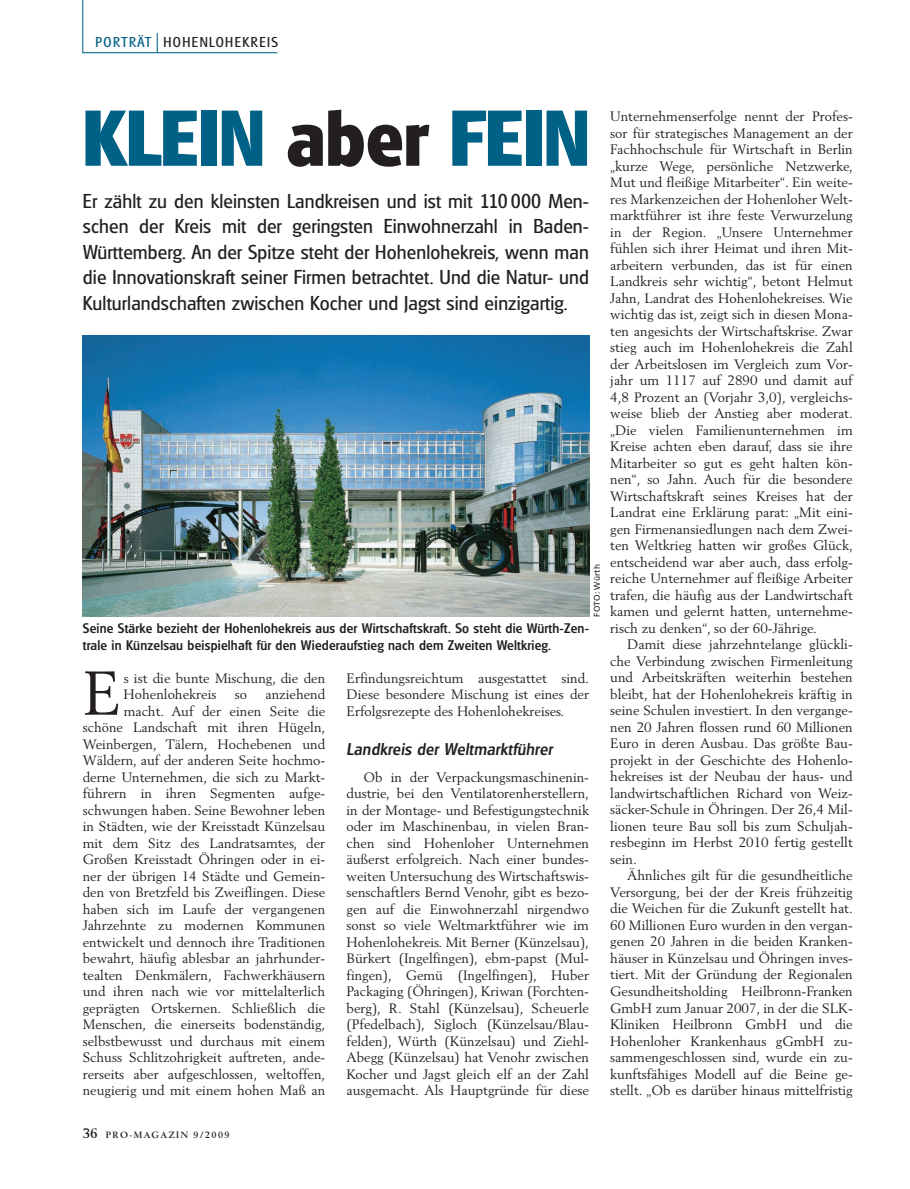
<style>
.page{position:relative;width:910px;height:1189px;background:#fff}
.page>*{position:absolute;margin:0;border:0;box-sizing:border-box;transform-origin:0 0}
.t1{font:700 76.5px "Glasgow";color:#006186}
.t2{font:61.05px "Berling";color:#231f20}
.t3{font:19.5px/25.5px "Glasgow";letter-spacing:.005em;color:#231f20;text-align:justify}
.t4{font:italic 500 16.5px "Glasgow";letter-spacing:.015em;color:#231f20}
.t5{font:13.8px "Glasgow";letter-spacing:.1em;color:#231f20}
.t6{font:13.5px/16.5px "Berling";color:#231f20;text-align:justify}
.t7{font:500 13.5px/16.5px "Glasgow";letter-spacing:.015em;color:#231f20}
.t8{font:700 9px "Berling";letter-spacing:.165em;color:#231f20}
.t9{font:8.25px "Frutiger";letter-spacing:.015em;color:#231f20}
.s1{color:#006186}
.s2{color:#231f20}
.s3{font-size:13.5px}
</style>
<div class="page">
<img style="left:82px;top:0;width:508px;height:617px">
<p class="t5" style="left:96px;top:36px;width:184px"><span class="s1">PORTRÄT</span> HOHENLOHEKREIS</p>
<h1 class="t1" style="left:83px;top:106px;width:508px">KLEIN <span class="s2">aber</span> FEIN</h1>
<p class="t3" style="left:83px;top:189px;width:507px">Er zählt zu den kleinsten Landkreisen und ist mit 110 000 Men&shy;schen der Kreis mit der geringsten Einwohnerzahl in Baden-Württemberg. An der Spitze steht der Hohenlohekreis, wenn man die Innovationskraft seiner Firmen betrachtet. Und die Natur- und Kulturlandschaften zwischen Kocher und Jagst sind einzigartig.</p>
<p class="t9" style="left:593px;top:616px;width:54px;rotate:-90deg">FOTO: Würth</p>
<p class="t7" style="left:83px;top:620px;width:507px">Seine Stärke bezieht der Hohenlohekreis aus der Wirtschaftskraft. So steht die Würth-Zen&shy;trale in Künzelsau beispielhaft für den Wiederaufstieg nach dem Zweiten Weltkrieg.</p>
<h2 class="t2" style="left:83px;top:666px;width:40px">E</h2>
<p class="t6" style="left:124px;top:670px;width:203px">s ist die bunte Mischung, die den<br>Hohenlohekreis</p>
<p class="t6" style="left:83px;top:687px;width:244px;text-align:right">anziehend<br>macht. Auf der einen Seite die schöne Landschaft mit ihren Hügeln, Weinbergen, Tälern, Hochebenen und Wäldern, auf der anderen Seite hochmo&shy;derne Unternehmen, die sich zu Markt&shy;führern in ihren Segmenten aufge&shy;schwungen haben. Seine Bewohner leben in Städten, wie der Kreisstadt Künzelsau mit dem Sitz des Landratsamtes, der Großen Kreisstadt Öhringen oder in ei&shy;ner der übrigen 14 Städte und Gemein&shy;den von Bretzfeld bis Zweiflingen. Diese haben sich im Laufe der vergangenen Jahrzehnte zu modernen Kommunen entwickelt und dennoch ihre Traditionen bewahrt, häufig ablesbar an jahrhunder&shy;tealten Denkmälern, Fachwerkhäusern und ihren nach wie vor mittelalterlich geprägten Ortskernen. Schließlich die Menschen, die einerseits bodenständig, selbstbewusst und durchaus mit einem Schuss Schlitzohrigkeit auftreten, ande&shy;rerseits aber aufgeschlossen, weltoffen, neugierig und mit einem hohen Maß an</p>
<p class="t6" style="left:235px;top:687px;width:14px">so</p>
<p class="t6" style="left:346px;top:670px;width:244px">Erfindungsreichtum ausgestattet sind.<br>Diese besondere Mischung ist eines der Erfolgsrezepte des Hohenlohekreises.</p>
<p class="t4" style="left:346px;top:741px;width:207px">Landkreis der Weltmarktführer</p>
<p class="t6" style="left:346px;top:769px;width:244px;text-indent:17px">Ob in der Verpackungsmaschinenin&shy;dustrie, bei den Ventilatorenherstellern, in der Montage- und Befestigungstechnik oder im Maschinenbau, in vielen Bran&shy;chen sind Hohenloher Unternehmen äußerst erfolgreich. Nach einer bundes&shy;weiten Untersuchung des Wirtschaftswis&shy;senschaftlers Bernd Venohr, gibt es bezo&shy;gen auf die Einwohnerzahl nirgendwo sonst so viele Weltmarktführer wie im Hohenlohekreis. Mit Berner (Künzelsau), Bürkert (Ingelfingen), ebm-papst (Mul&shy;fingen), Gemü (Ingelfingen), Huber Packaging (Öhringen), Kriwan (Forchten&shy;berg), R. Stahl (Künzelsau), Scheuerle (Pfedelbach), Sigloch (Künzelsau/Blau&shy;felden), Würth (Künzelsau) und Ziehl-Abegg (Künzelsau) hat Venohr zwischen Kocher und Jagst gleich elf an der Zahl ausgemacht. Als Hauptgründe für diese</p>
<p class="t6" style="left:610px;top:109px;width:244px">Unternehmenserfolge nennt der Profes&shy;sor für strategisches Management an der Fachhochschule für Wirtschaft in Berlin „kurze Wege, persönliche Netzwerke, Mut und fleißige Mitarbeiter“. Ein weite&shy;res Markenzeichen der Hohenloher Welt&shy;marktführer ist ihre feste Verwurzelung in der Region. „Unsere Unternehmer fühlen sich ihrer Heimat und ihren Mit&shy;arbeitern verbunden, das ist für einen Landkreis sehr wichtig“, betont Helmut Jahn, Landrat des Hohenlohekreises. Wie wichtig das ist, zeigt sich in diesen Mona&shy;ten angesichts der Wirtschaftskrise. Zwar stieg auch im Hohenlohekreis die Zahl der Arbeitslosen im Vergleich zum Vor&shy;jahr um 1117 auf 2890 und damit auf 4,8 Prozent an (Vorjahr 3,0), vergleichs&shy;weise blieb der Anstieg aber moderat. „Die vielen Familienunternehmen im Kreise achten eben darauf, dass sie ihre Mitarbeiter so gut es geht halten kön&shy;nen“, so Jahn. Auch für die besondere Wirtschaftskraft seines Kreises hat der Landrat eine Erklärung parat: „Mit eini&shy;gen Firmenansiedlungen nach dem Zwei&shy;ten Weltkrieg hatten wir großes Glück, entscheidend war aber auch, dass erfolg&shy;reiche Unternehmer auf fleißige Arbeiter trafen, die häufig aus der Landwirtschaft kamen und gelernt hatten, unternehme&shy;risch zu denken“, so der 60-Jährige.</p>
<p class="t6" style="left:610px;top:637px;width:244px;text-indent:17px">Damit diese jahrzehntelange glückli&shy;che Verbindung zwischen Firmenleitung und Arbeitskräften weiterhin bestehen bleibt, hat der Hohenlohekreis kräftig in seine Schulen investiert. In den vergange&shy;nen 20 Jahren flossen rund 60 Millionen Euro in deren Ausbau. Das größte Bau&shy;projekt in der Geschichte des Hohenlo&shy;hekreises ist der Neubau der haus- und landwirtschaftlichen Richard von Weiz&shy;säcker-Schule in Öhringen. Der 26,4 Mil&shy;lionen teure Bau soll bis zum Schuljah&shy;resbeginn im Herbst 2010 fertig gestellt sein.</p>
<p class="t6" style="left:610px;top:868px;width:244px;text-indent:17px">Ähnliches gilt für die gesundheitliche Versorgung, bei der der Kreis frühzeitig die Weichen für die Zukunft gestellt hat.<br>60 Millionen Euro wurden in den vergan&shy;genen 20 Jahren in die beiden Kranken&shy;häuser in Künzelsau und Öhringen inves&shy;tiert. Mit der Gründung der Regionalen Gesundheitsholding Heilbronn-Franken GmbH zum Januar 2007, in der die SLK-Kliniken Heilbronn GmbH und die Hohenloher Krankenhaus gGmbH zu&shy;sammengeschlossen sind, wurde ein zu&shy;kunftsfähiges Modell auf die Beine ge&shy;stellt. „Ob es darüber hinaus mittelfristig</p>
<p class="t8" style="left:83px;top:1130px;width:148px"><span class="s3">36</span> PRO-MAGAZIN 9/2009</p>
</div>
